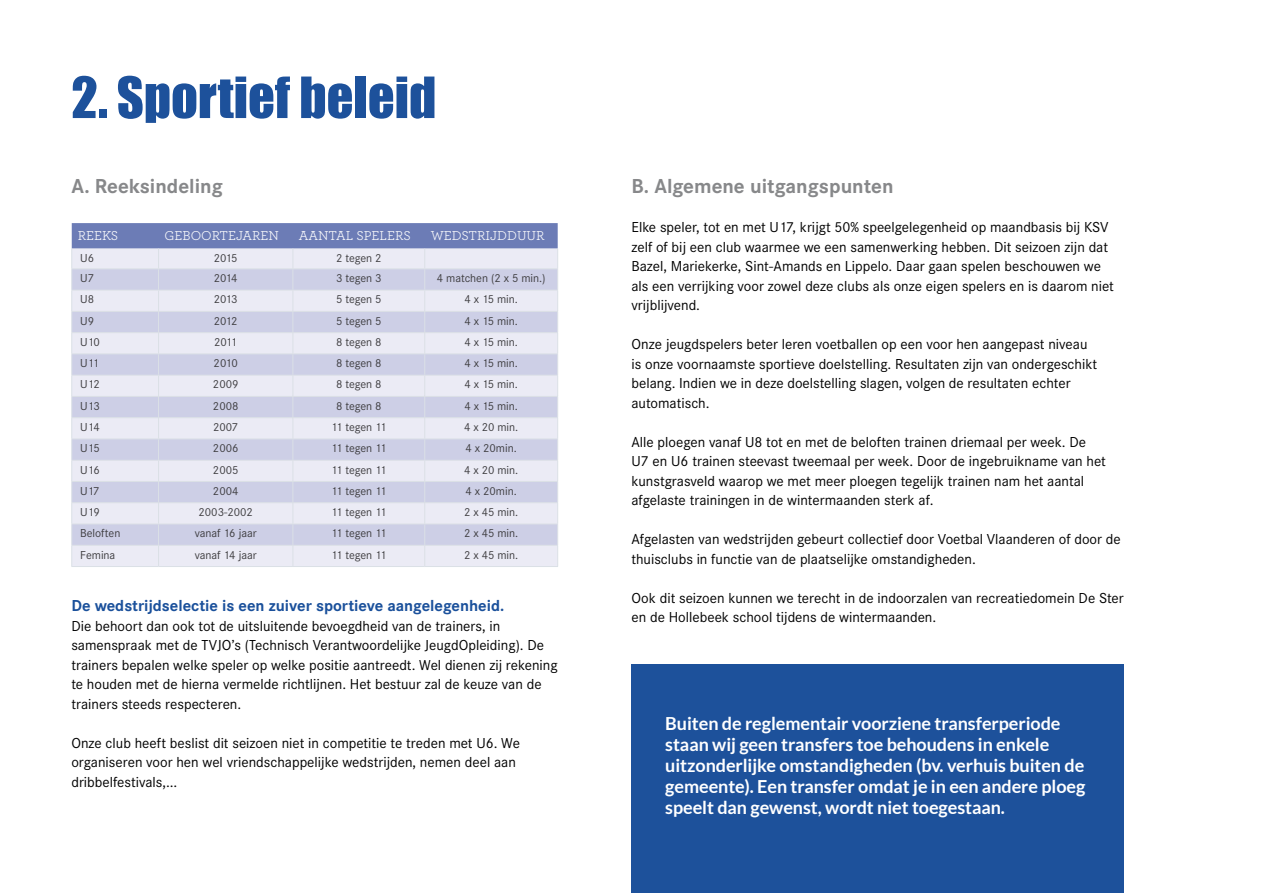
<style>
.page{position:relative;width:1263px;height:893px;background:#fff}
.page>*{position:absolute;margin:0;border:0;box-sizing:border-box;transform-origin:0 0}
.t1{font:52.5px "Impact";color:#1d519b}
.t2{font:700 21px "Corporate S";color:#87888a}
.t3{font:700 18px/21px "Lato";letter-spacing:-.005em;color:#fff}
.t4{font:700 16.5px "Corporate S";color:#1a509b}
.t5{font:15px/19.5px "Corporate S";color:#000}
.t6{font:13.5px "Archer";color:#fff}
.t7{font:12px "Corporate S";color:#3e3d40}
.t8{font:12px "Corporate S";letter-spacing:-.02em;color:#3e3d40}
</style>
<div class="page">
<hr style="left:71px;top:566px;width:88px;height:1px;background:#dbe0e6">
<hr style="left:159px;top:566px;width:134px;height:1px;background:#dbe0e6">
<hr style="left:293px;top:566px;width:132px;height:1px;background:#dbe0e6">
<svg style="left:71px;top:223px;width:487px;height:343px;background:#d4d6e9"></svg>
<hr style="left:425px;top:566px;width:133px;height:1px;background:#dbe0e6">
<div style="left:631px;top:665px;width:493px;height:228px;background:#1d519b"></div>
<h1 class="t1" style="left:71px;top:57px;width:366px">2. Sportief beleid</h1>
<h2 class="t2" style="left:71px;top:174px;width:153px">A. Reeksindeling</h2>
<p class="t6" style="left:78px;top:226px;width:42px">REEKS</p>
<p class="t6" style="left:165px;top:226px;width:116px">GEBOORTEJAREN</p>
<p class="t6" style="left:299px;top:226px;width:113px">AANTAL SPELERS</p>
<p class="t6" style="left:431px;top:226px;width:115px">WEDSTRIJDDUUR</p>
<p class="t7" style="left:80px;top:251px;width:15px">U6</p>
<p class="t7" style="left:214px;top:251px;width:25px">2015</p>
<p class="t7" style="left:336px;top:251px;width:47px">2 tegen 2</p>
<p class="t7" style="left:80px;top:271px;width:15px">U7</p>
<p class="t7" style="left:214px;top:271px;width:25px">2014</p>
<p class="t7" style="left:336px;top:271px;width:47px">3 tegen 3</p>
<p class="t7" style="left:437px;top:271px;width:110px">4 matchen (2 x 5 min.)</p>
<p class="t7" style="left:80px;top:293px;width:15px">U8</p>
<p class="t7" style="left:214px;top:293px;width:25px">2013</p>
<p class="t7" style="left:336px;top:293px;width:47px">5 tegen 5</p>
<p class="t7" style="left:464px;top:293px;width:55px">4 x 15 min.</p>
<p class="t7" style="left:80px;top:314px;width:15px">U9</p>
<p class="t7" style="left:214px;top:314px;width:25px">2012</p>
<p class="t7" style="left:336px;top:314px;width:47px">5 tegen 5</p>
<p class="t7" style="left:464px;top:314px;width:55px">4 x 15 min.</p>
<p class="t7" style="left:80px;top:335px;width:21px">U10</p>
<p class="t7" style="left:214px;top:335px;width:25px">2011</p>
<p class="t7" style="left:336px;top:335px;width:47px">8 tegen 8</p>
<p class="t7" style="left:464px;top:335px;width:55px">4 x 15 min.</p>
<p class="t7" style="left:80px;top:356px;width:20px">U11</p>
<p class="t7" style="left:214px;top:356px;width:26px">2010</p>
<p class="t7" style="left:336px;top:356px;width:47px">8 tegen 8</p>
<p class="t7" style="left:464px;top:356px;width:55px">4 x 15 min.</p>
<p class="t7" style="left:80px;top:378px;width:21px">U12</p>
<p class="t7" style="left:213px;top:378px;width:27px">2009</p>
<p class="t7" style="left:336px;top:378px;width:47px">8 tegen 8</p>
<p class="t7" style="left:464px;top:378px;width:55px">4 x 15 min.</p>
<p class="t7" style="left:80px;top:399px;width:21px">U13</p>
<p class="t7" style="left:213px;top:399px;width:27px">2008</p>
<p class="t7" style="left:336px;top:399px;width:47px">8 tegen 8</p>
<p class="t7" style="left:464px;top:399px;width:55px">4 x 15 min.</p>
<p class="t7" style="left:80px;top:420px;width:21px">U14</p>
<p class="t7" style="left:213px;top:420px;width:27px">2007</p>
<p class="t8" style="left:331px;top:420px;width:57px">11 tegen 11</p>
<p class="t7" style="left:464px;top:420px;width:56px">4 x 20 min.</p>
<p class="t7" style="left:80px;top:441px;width:21px">U15</p>
<p class="t7" style="left:213px;top:441px;width:27px">2006</p>
<p class="t8" style="left:331px;top:441px;width:57px">11 tegen 11</p>
<p class="t7" style="left:466px;top:441px;width:53px">4 x 20min.</p>
<p class="t7" style="left:80px;top:463px;width:21px">U16</p>
<p class="t7" style="left:213px;top:463px;width:27px">2005</p>
<p class="t8" style="left:331px;top:463px;width:57px">11 tegen 11</p>
<p class="t7" style="left:464px;top:463px;width:56px">4 x 20 min.</p>
<p class="t7" style="left:80px;top:484px;width:21px">U17</p>
<p class="t7" style="left:213px;top:484px;width:27px">2004</p>
<p class="t8" style="left:331px;top:484px;width:57px">11 tegen 11</p>
<p class="t7" style="left:466px;top:484px;width:53px">4 x 20min.</p>
<p class="t7" style="left:80px;top:505px;width:21px">U19</p>
<p class="t7" style="left:199px;top:505px;width:56px">2003-2002</p>
<p class="t8" style="left:331px;top:505px;width:57px">11 tegen 11</p>
<p class="t7" style="left:464px;top:505px;width:56px">2 x 45 min.</p>
<p class="t7" style="left:80px;top:526px;width:42px">Beloften</p>
<p class="t7" style="left:195px;top:526px;width:64px">vanaf 16 jaar</p>
<p class="t8" style="left:331px;top:526px;width:57px">11 tegen 11</p>
<p class="t7" style="left:464px;top:526px;width:56px">2 x 45 min.</p>
<p class="t7" style="left:80px;top:548px;width:37px">Femina</p>
<p class="t7" style="left:195px;top:548px;width:64px">vanaf 14 jaar</p>
<p class="t8" style="left:331px;top:548px;width:57px">11 tegen 11</p>
<p class="t7" style="left:464px;top:548px;width:56px">2 x 45 min.</p>
<p class="t4" style="left:71px;top:596px;width:434px">De wedstrijdselectie is een zuiver sportieve aangelegenheid.</p>
<p class="t5" style="left:71px;top:616px;width:488px">Die behoort dan ook tot de uitsluitende bevoegdheid van de trainers, in samenspraak met de TVJO’s (Technisch Verantwoordelijke JeugdOpleiding). De trainers bepalen welke speler op welke positie aantreedt. Wel dienen zij rekening te houden met de hierna vermelde richtlijnen. Het bestuur zal de keuze van de trainers steeds respecteren.</p>
<p class="t5" style="left:71px;top:733px;width:450px">Onze club heeft beslist dit seizoen niet in competitie te treden met U6. We organiseren voor hen wel vriendschappelijke wedstrijden, nemen deel aan dribbelfestivals,...</p>
<h2 class="t2" style="left:631px;top:174px;width:263px">B. Algemene uitgangspunten</h2>
<p class="t5" style="left:631px;top:218px;width:484px">Elke speler, tot en met U17, krijgt 50% speelgelegenheid op maandbasis bij KSV zelf of bij een club waarmee we een samenwerking hebben. Dit seizoen zijn dat Bazel, Mariekerke, Sint-Amands en Lippelo. Daar gaan spelen beschouwen we als een verrijking voor zowel deze clubs als onze eigen spelers en is daarom niet vrijblijvend.</p>
<p class="t5" style="left:631px;top:335px;width:467px">Onze jeugdspelers beter leren voetballen op een voor hen aangepast niveau is onze voornaamste sportieve doelstelling. Resultaten zijn van ondergeschikt belang. Indien we in deze doelstelling slagen, volgen de resultaten echter automatisch.</p>
<p class="t5" style="left:631px;top:432px;width:476px">Alle ploegen vanaf U8 tot en met de beloften trainen driemaal per week. De U7 en U6 trainen steevast tweemaal per week. Door de ingebruikname van het kunstgrasveld waarop we met meer ploegen tegelijk trainen nam het aantal afgelaste trainingen in de wintermaanden sterk af.</p>
<p class="t5" style="left:631px;top:530px;width:491px">Afgelasten van wedstrijden gebeurt collectief door Voetbal Vlaanderen of door de thuisclubs in functie van de plaatselijke omstandigheden.</p>
<p class="t5" style="left:631px;top:588px;width:494px">Ook dit seizoen kunnen we terecht in de indoorzalen van recreatiedomein De Ster en de Hollebeek school tijdens de wintermaanden.</p>
<p class="t3" style="left:665px;top:713px;width:421px">Buiten de reglementair voorziene transferperiode staan wij geen transfers toe behoudens in enkele uitzonderlijke omstandigheden (bv. verhuis buiten de gemeente). Een transfer omdat je in een andere ploeg speelt dan gewenst, wordt niet toegestaan.</p>
</div>
